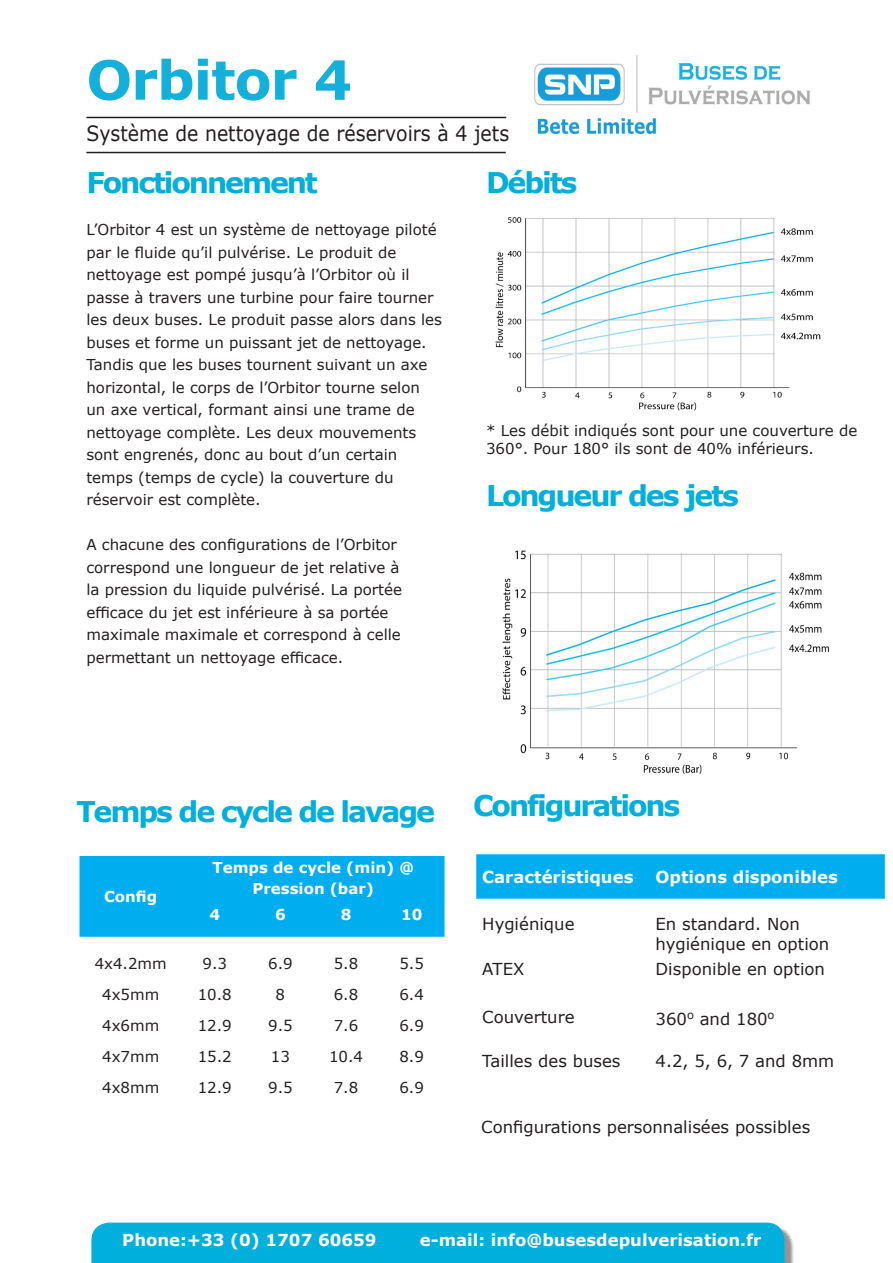
<style>
.page{position:relative;width:893px;height:1263px;background:#fff}
.page>*{position:absolute;margin:0;border:0;box-sizing:border-box;transform-origin:0 0}
.t1{font:700 54px "Verdana";letter-spacing:-.02em;color:#13b0db}
.t2{font:700 28.5px "Verdana";letter-spacing:-.075em;color:#00afdc}
.t3{font:21px "Verdana";color:#231f20;scale:.9 1}
.t4{font:16.5px/19.8px "Verdana";color:#231f20}
.t5{font:700 16.5px "Verdana";color:#fff}
.t6{font:15px/22.5px "Verdana";color:#231f20}
.t7{font:700 15px/21px "Verdana";color:#fff;text-align:center}
</style>
<div class="page">
<div style="left:91px;top:1222px;width:693px;height:41px;background:#00afdc"></div>
<img style="left:534px;top:55px;width:276px;height:79px">
<img style="left:495px;top:217px;width:326px;height:194px">
<img style="left:502px;top:550px;width:327px;height:224px">
<hr style="left:86px;top:117px;width:420px;height:1px;background:#231f20">
<hr style="left:86px;top:152px;width:420px;height:1px;background:#231f20">
<div style="left:80px;top:856px;width:364px;height:81px;background:#00aeef"></div>
<div style="left:476px;top:854px;width:409px;height:45px;background:#00aeef"></div>
<p class="t1" style="left:86px;top:42px;width:267px">Orbitor 4</p>
<p class="t3" style="left:86px;top:119px;width:471px">Système de nettoyage de réservoirs à 4 jets</p>
<p class="t2" style="left:86px;top:162px;width:233px">Fonctionnement</p>
<p class="t6" style="left:86px;top:218px;width:357px">L’Orbitor 4 est un système de nettoyage piloté par le fluide qu’il pulvérise. Le produit de nettoyage est pompé jusqu’à l’Orbitor où il passe à travers une turbine pour faire tourner les deux buses. Le produit passe alors dans les buses et forme un puissant jet de nettoyage.<br>Tandis que les buses tournent suivant un axe horizontal, le corps de l’Orbitor tourne selon un axe vertical, formant ainsi une trame de nettoyage complète. Les deux mouvements sont engrenés, donc au bout d’un certain temps (temps de cycle) la couverture du réservoir est complète.</p>
<p class="t6" style="left:86px;top:533px;width:317px">A chacune des configurations de l’Orbitor correspond une longueur de jet relative à la pression du liquide pulvérisé. La portée efficace du jet est inférieure à sa portée maximale maximale et correspond à celle permettant un nettoyage efficace.</p>
<p class="t2" style="left:486px;top:162px;width:93px">Débits</p>
<p class="t6" style="left:486px;top:421px;width:373px;line-height:18px">* Les débit indiqués sont pour une couverture de<br>360°. Pour 180° ils sont de 40% inférieurs.</p>
<p class="t2" style="left:486px;top:475px;width:254px">Longueur des jets</p>
<p class="t2" style="left:76px;top:792px;width:360px">Temps de cycle de lavage</p>
<p class="t2" style="left:473px;top:785px;width:209px">Configurations</p>
<p class="t7" style="left:104px;top:886px;width:55px">Config</p>
<p class="t7" style="left:213px;top:857px;width:203px">Temps de cycle (min) @<br>Pression (bar)</p>
<p class="t7" style="left:209px;top:904px;width:12px">4</p>
<p class="t7" style="left:275px;top:904px;width:12px">6</p>
<p class="t7" style="left:341px;top:904px;width:12px">8</p>
<p class="t7" style="left:401px;top:904px;width:23px">10</p>
<p class="t6" style="left:95px;top:952px;width:74px">4x4.2mm</p>
<p class="t6" style="left:202px;top:952px;width:26px">9.3</p>
<p class="t6" style="left:268px;top:952px;width:26px">6.9</p>
<p class="t6" style="left:334px;top:952px;width:26px">5.8</p>
<p class="t6" style="left:399px;top:952px;width:26px">5.5</p>
<p class="t6" style="left:102px;top:983px;width:59px">4x5mm</p>
<p class="t6" style="left:198px;top:983px;width:36px">10.8</p>
<p class="t6" style="left:276px;top:983px;width:11px">8</p>
<p class="t6" style="left:334px;top:983px;width:26px">6.8</p>
<p class="t6" style="left:399px;top:983px;width:26px">6.4</p>
<p class="t6" style="left:102px;top:1014px;width:59px">4x6mm</p>
<p class="t6" style="left:198px;top:1014px;width:36px">12.9</p>
<p class="t6" style="left:268px;top:1014px;width:26px">9.5</p>
<p class="t6" style="left:334px;top:1014px;width:26px">7.6</p>
<p class="t6" style="left:399px;top:1014px;width:26px">6.9</p>
<p class="t6" style="left:102px;top:1045px;width:59px">4x7mm</p>
<p class="t6" style="left:198px;top:1045px;width:36px">15.2</p>
<p class="t6" style="left:271px;top:1045px;width:21px">13</p>
<p class="t6" style="left:329px;top:1045px;width:36px">10.4</p>
<p class="t6" style="left:399px;top:1045px;width:26px">8.9</p>
<p class="t6" style="left:102px;top:1076px;width:59px">4x8mm</p>
<p class="t6" style="left:198px;top:1076px;width:36px">12.9</p>
<p class="t6" style="left:268px;top:1076px;width:26px">9.5</p>
<p class="t6" style="left:334px;top:1076px;width:26px">7.8</p>
<p class="t6" style="left:399px;top:1076px;width:26px">6.9</p>
<p class="t5" style="left:482px;top:865px;width:153px">Caractéristiques</p>
<p class="t5" style="left:656px;top:865px;width:184px">Options disponibles</p>
<p class="t4" style="left:482px;top:914px;width:94px">Hygiénique</p>
<p class="t4" style="left:656px;top:914px;width:175px">En standard. Non hygiénique en option</p>
<p class="t4" style="left:482px;top:959px;width:44px">ATEX</p>
<p class="t4" style="left:656px;top:959px;width:171px">Disponible en option</p>
<p class="t4" style="left:482px;top:1007px;width:94px">Couverture</p>
<p class="t4" style="left:656px;top:1009px;width:120px">360<sup>o</sup> and 180<sup>o</sup></p>
<p class="t4" style="left:482px;top:1051px;width:140px">Tailles des buses</p>
<p class="t4" style="left:656px;top:1051px;width:180px">4.2, 5, 6, 7 and 8mm</p>
<p class="t4" style="left:481px;top:1117px;width:331px">Configurations personnalisées possibles</p>
<p class="t5" style="left:122px;top:1228px;width:256px">Phone:+33 (0) 1707 60659</p>
<p class="t5" style="left:420px;top:1228px;width:343px">e-mail: info@busesdepulverisation.fr</p>
</div>
